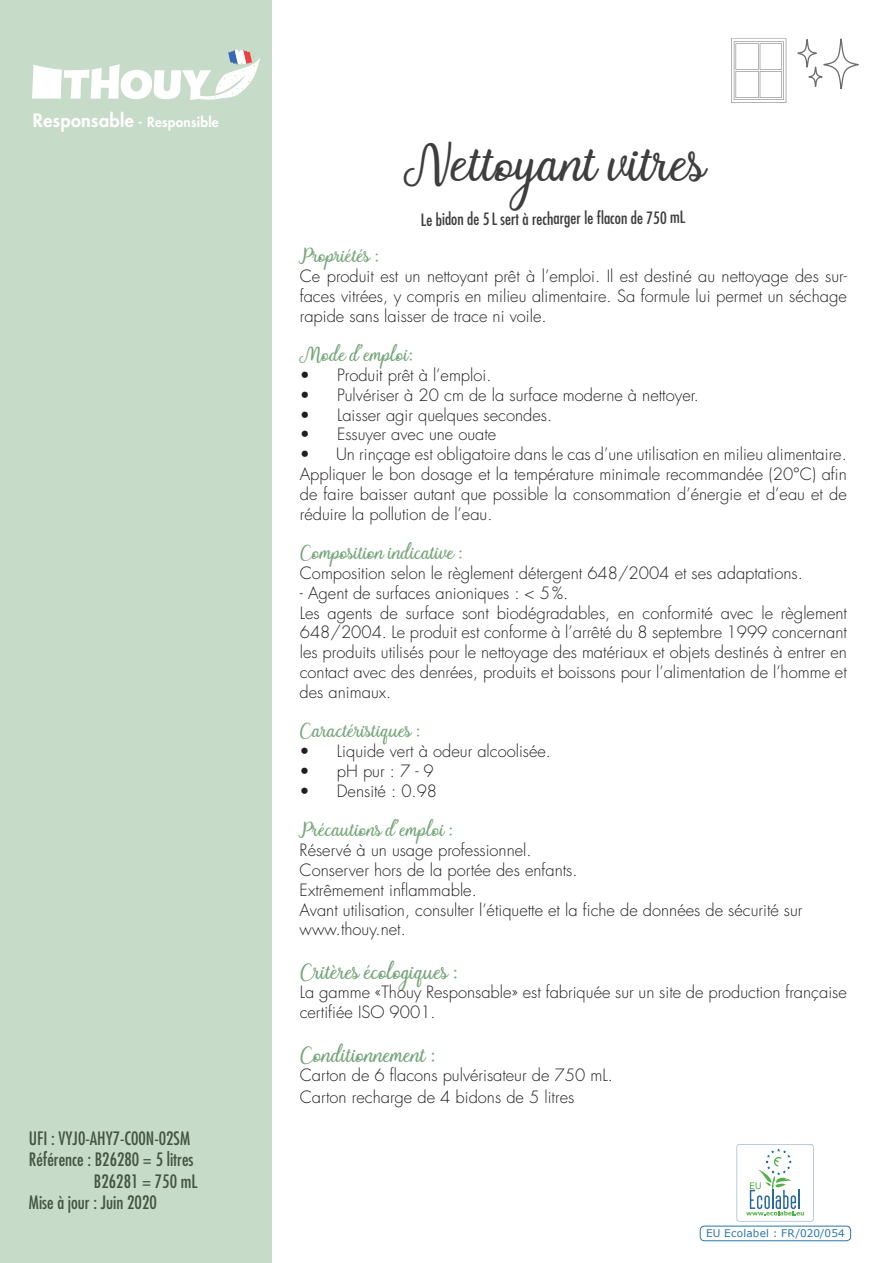
<style>
.page{position:relative;width:893px;height:1263px;background:#fff}
.page>*{position:absolute;margin:0;border:0;box-sizing:border-box;transform-origin:0 0}
.t1{font:44.25px "Charline";color:#3e3e3f}
.t2{font:condensed 18px "Futura LT";color:#231f20}
.t3{font:18px "Charline";color:#74a578}
.t4{font:300 16.5px/19.8px "Futura LT";color:#231f20}
.t5{font:16.5px "Charline";color:#74a578}
.t6{font:condensed 16.5px "Futura LT";color:#3e3e3f}
.t7{font:800 13.5px "Futura LT";letter-spacing:.02em;color:#fff}
.t8{font:10.5px "Verdana";letter-spacing:.015em;color:#2977ab}
.s1{font-size:18px}
</style>
<div class="page">
<svg style="left:731px;top:38px;width:55px;height:65px"></svg>
<svg style="left:797px;top:38px;width:62px;height:50px"></svg>
<div style="left:700px;top:1226px;width:151px;height:15px;border:1px solid #2977ab;border-radius:4px"></div>
<div style="left:0;top:0;width:272px;height:1263px;background:#c7dbc9"></div>
<svg style="left:32px;top:50px;width:228px;height:50px"></svg>
<svg style="left:737px;top:1144px;width:76px;height:77px"></svg>
<p class="t7" style="left:33px;top:113px;width:187px"><span class="s1">Responsable</span> - Responsible</p>
<p class="t2" style="left:29px;top:1127px;width:163px">UFI : VYJ0-AHY7-C00N-02SM</p>
<p class="t2" style="left:29px;top:1149px;width:166px">Référence : B26280 = 5 litres</p>
<p class="t2" style="left:94px;top:1170px;width:105px">B26281 = 750 mL</p>
<p class="t2" style="left:29px;top:1192px;width:129px">Mise à jour : Juin 2020</p>
<h1 class="t1" style="left:405px;top:140px;width:303px">Nettoyant vitres</h1>
<p class="t6" style="left:421px;top:211px;width:266px;rotate:-1deg">Le bidon de 5 L sert à recharger le fl acon de 750 mL</p>
<p class="t5" style="left:300px;top:247px;width:80px">Propriétés :</p>
<p class="t4" style="left:300px;top:267px;width:549px;text-align:justify">Ce produit est un nettoyant prêt à l’emploi. Il est destiné au nettoyage des sur&shy;faces vitrées, y compris en milieu alimentaire. Sa formule lui permet un séchage rapide sans laisser de trace ni voile.</p>
<p class="t5" style="left:300px;top:346px;width:114px">Mode d’emploi:</p>
<p class="t4" style="left:300px;top:366px;width:193px">• Produit prêt à l’emploi.</p>
<p class="t4" style="left:300px;top:385px;width:400px">• Pulvériser à 20 cm de la surface moderne à nettoyer.</p>
<p class="t4" style="left:300px;top:405px;width:254px">• Laisser agir quelques secondes.</p>
<p class="t4" style="left:300px;top:425px;width:198px">• Essuyer avec une ouate</p>
<p class="t4" style="left:300px;top:445px;width:549px;text-align:justify">• Un rinçage est obligatoire dans le cas d’une utilisation en milieu alimentaire.<br>Appliquer le bon dosage et la température minimale recommandée (20°C) afin de faire baisser autant que possible la consommation d’énergie et d’eau et de réduire la pollution de l’eau.</p>
<p class="t5" style="left:300px;top:544px;width:164px">Composition indicative :</p>
<p class="t4" style="left:300px;top:564px;width:505px">Composition selon le règlement détergent 648/2004 et ses adaptations.</p>
<p class="t4" style="left:300px;top:583px;width:549px">- Agent de surfaces anioniques : &lt; 5%.<br>Les agents de surface sont biodégradables, en conformité avec le règlement 648/2004. Le produit est conforme à l’arrêté du 8 septembre 1999 concernant les produits utilisés pour le nettoyage des matériaux et objets destinés à entrer en contact avec des denrées, produits et boissons pour l’alimentation de l’homme et des animaux.</p>
<p class="t5" style="left:300px;top:722px;width:122px">Caractéristiques :</p>
<p class="t4" style="left:300px;top:742px;width:253px">• Liquide vert à odeur alcoolisée.</p>
<p class="t4" style="left:300px;top:762px;width:136px">• pHpur:7-9</p>
<p class="t4" style="left:300px;top:781px;width:139px">• Densité : 0.98</p>
<p class="t5" style="left:300px;top:821px;width:155px">Précautions d’emploi :</p>
<p class="t4" style="left:300px;top:841px;width:504px">Réservé à un usage professionnel.<br>Conserver hors de la portée des enfants.<br>Extrêmement inflammable.<br>Avant utilisation, consulter l’étiquette et la fiche de données de sécurité sur www.thouy.net.</p>
<p class="t3" style="left:300px;top:962px;width:159px">Critères écologiques :</p>
<p class="t4" style="left:300px;top:983px;width:549px">La gamme «Thouy Responsable» est fabriquée sur un site de production française certifiée ISO 9001.</p>
<p class="t3" style="left:300px;top:1045px;width:137px">Conditionnement :</p>
<p class="t4" style="left:300px;top:1065px;width:315px;line-height:21.6px">Carton de 6 flacons pulvérisateur de 750 mL.<br>Carton recharge de 4 bidons de 5 litres</p>
<p class="t8" style="left:706px;top:1227px;width:140px">EU Ecolabel : FR/020/054</p>
</div>
